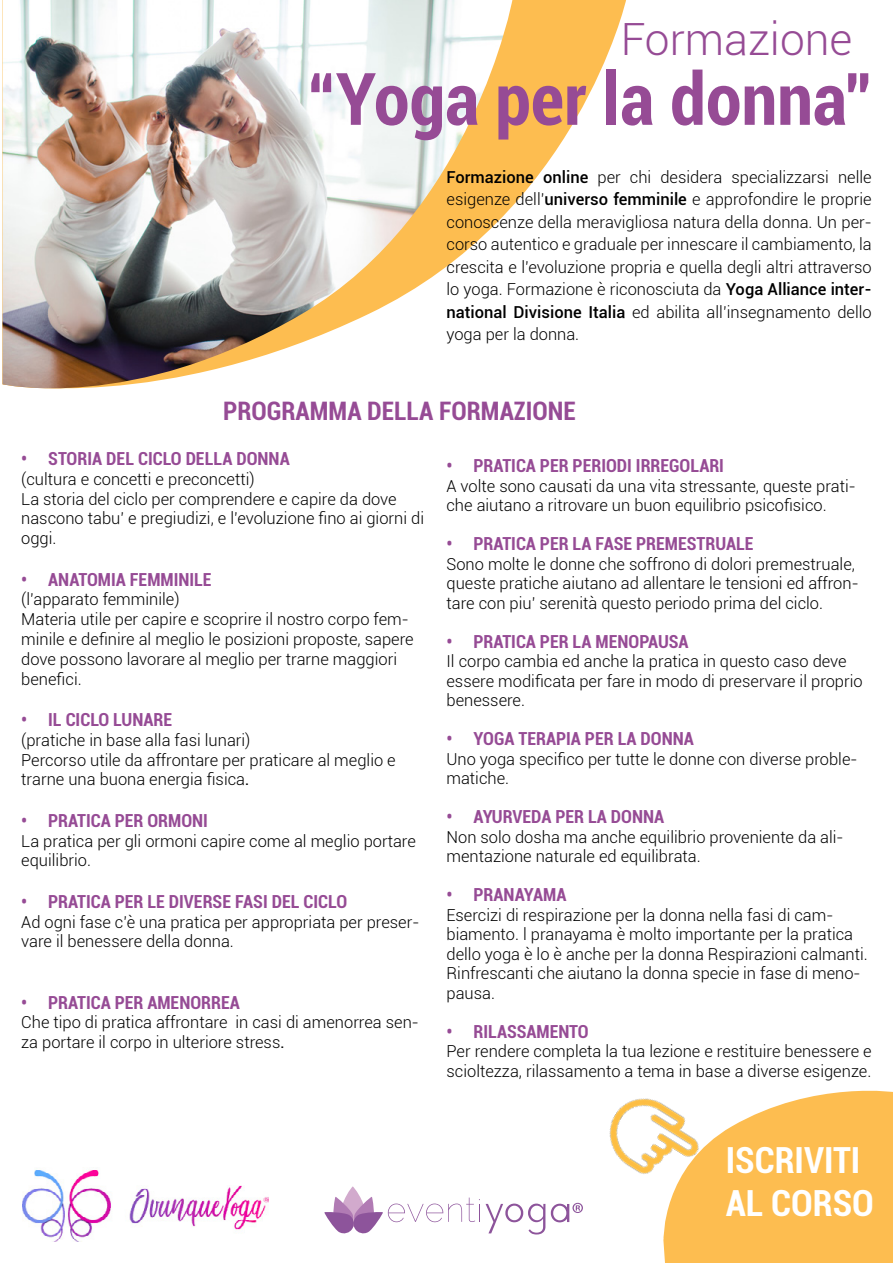
<style>
.page{position:relative;width:893px;height:1263px;background:#fff}
.page>*{position:absolute;margin:0;border:0;box-sizing:border-box;transform-origin:0 0}
.t1{font:700 condensed 72.6px "Roboto";color:#964b95}
.t2{font:300 44.4px "Roboto";color:#964b95}
.t3{font:700 condensed 36px/43.2px "Roboto";color:#fff}
.t4{font:700 condensed 25.5px "Roboto";color:#964b95}
.t5{font:700 condensed 18px "Roboto";color:#964b95}
.t6{font:300 16.5px/19.8px "Roboto";color:#000}
.s1{font-weight:500}
.s2{font-weight:400;font-stretch:condensed}
</style>
<div class="page">
<svg style="left:663px;top:1090px;width:230px;height:173px;background:#fdc15c"></svg>
<svg style="left:512px;top:0;width:114px;height:207px;fill:#fdbd50"></svg>
<img style="left:3px;top:0;width:509px;height:389px">
<img style="left:23px;top:1169px;width:245px;height:73px">
<svg style="left:341px;top:1186px;width:24px;height:41px"></svg>
<svg style="left:324px;top:1196px;width:156px;height:38px"></svg>
<svg style="left:486px;top:1203px;width:59px;height:31px"></svg>
<svg style="left:551px;top:1203px;width:32px;height:19px"></svg>
<img style="left:581px;top:1090px;width:140px;height:119px">
<h2 class="t2" style="left:621px;top:8px;width:233px">Formazione</h2>
<h1 class="t1" style="left:308px;top:48px;width:567px">“Yoga per la donna”</h1>
<p class="t6" style="left:446px;top:165px;width:427px;line-height:22.5px;text-align:justify"><span class="s1">Formazione online</span> per chi desidera specializzarsi nelle esigenze dell’<span class="s1">universo femminile</span> e approfondire le proprie conoscenze della meravigliosa natura della donna. Un per&shy;corso autentico e graduale per innescare il cambiamento, la crescita e l’evoluzione propria e quella degli altri attraverso lo yoga. Formazione è riconosciuta da <span class="s1">Yoga Alliance inter&shy;national Divisione Italia</span> ed abilita all’insegnamento dello yoga per la donna.</p>
<h3 class="t4" style="left:223px;top:393px;width:354px">PROGRAMMA DELLA FORMAZIONE</h3>
<p class="t5" style="left:21px;top:446px;width:270px">• STORIA DEL CICLO DELLA DONNA</p>
<p class="t6" style="left:21px;top:468px;width:404px">(cultura e concetti e preconcetti)<br>La storia del ciclo per comprendere e capire da dove nascono tabu’ e pregiudizi, e l’evoluzione fino ai giorni di oggi.</p>
<p class="t5" style="left:21px;top:566px;width:192px">• ANATOMIA FEMMINILE</p>
<p class="t6" style="left:21px;top:589px;width:394px">(l’apparato femminile)<br>Materia utile per capire e scoprire il nostro corpo fem&shy;minile e definire al meglio le posizioni proposte, sapere dove possono lavorare al meglio per trarne maggiori benefici.</p>
<p class="t5" style="left:21px;top:707px;width:153px">• IL CICLO LUNARE</p>
<p class="t6" style="left:21px;top:729px;width:376px">(pratiche in base alla fasi lunari)<br>Percorso utile da affrontare per praticare al meglio e trarne una buona energia fisica<span class="s2">.</span></p>
<p class="t5" style="left:21px;top:808px;width:188px">• PRATICA PER ORMONI</p>
<p class="t6" style="left:21px;top:830px;width:396px">La pratica per gli ormoni capire come al meglio portare equilibrio.</p>
<p class="t5" style="left:21px;top:889px;width:327px">• PRATICA PER LE DIVERSE FASI DEL CICLO</p>
<p class="t6" style="left:21px;top:911px;width:400px">Ad ogni fase c’è una pratica per appropriata per preser&shy;vare il benessere della donna.</p>
<p class="t5" style="left:21px;top:989px;width:220px">• PRATICA PER AMENORREA</p>
<p class="t6" style="left:21px;top:1012px;width:399px">Che tipo di pratica affrontare in casi di amenorrea sen&shy;za portare il corpo in ulteriore stress<span class="s2">.</span></p>
<p class="t5" style="left:446px;top:453px;width:279px">• PRATICA PER PERIODI IRREGOLARI</p>
<p class="t6" style="left:446px;top:475px;width:411px">A volte sono causati da una vita stressante, queste prati&shy;che aiutano a ritrovare un buon equilibrio psicofisico.</p>
<p class="t5" style="left:446px;top:531px;width:309px">• PRATICA PER LA FASE PREMESTRUALE</p>
<p class="t6" style="left:446px;top:553px;width:414px">Sono molte le donne che soffrono di dolori premestruale, queste pratiche aiutano ad allentare le tensioni ed affron&shy;tare con piu’ serenità questo periodo prima del ciclo.</p>
<p class="t5" style="left:446px;top:628px;width:244px">• PRATICA PER LA MENOPAUSA</p>
<p class="t6" style="left:446px;top:651px;width:418px">Il corpo cambia ed anche la pratica in questo caso deve essere modificata per fare in modo di preservare il proprio benessere.</p>
<p class="t5" style="left:446px;top:726px;width:249px">• YOGA TERAPIA PER LA DONNA</p>
<p class="t6" style="left:446px;top:748px;width:412px">Uno yoga specifico per tutte le donne con diverse proble&shy;matiche.</p>
<p class="t5" style="left:446px;top:804px;width:219px">• AYURVEDA PER LA DONNA</p>
<p class="t6" style="left:446px;top:826px;width:398px">Non solo dosha ma anche equilibrio proveniente da ali&shy;mentazione naturale ed equilibrata.</p>
<p class="t5" style="left:446px;top:882px;width:122px">• PRANAYAMA</p>
<p class="t6" style="left:446px;top:904px;width:423px">Esercizi di respirazione per la donna nella fasi di cam&shy;biamento. l pranayama è molto importante per la pratica dello yoga è lo è anche per la donna Respirazioni calmanti.<br>Rinfrescanti che aiutano la donna specie in fase di meno&shy;pausa.</p>
<p class="t5" style="left:446px;top:1018px;width:144px">• RILASSAMENTO</p>
<p class="t6" style="left:446px;top:1041px;width:427px">Per rendere completa la tua lezione e restituire benessere e scioltezza, rilassamento a tema in base a diverse esigenze.</p>
<h3 class="t3" style="left:726px;top:1137px;width:149px">ISCRIVITI<br>AL CORSO</h3>
</div>
